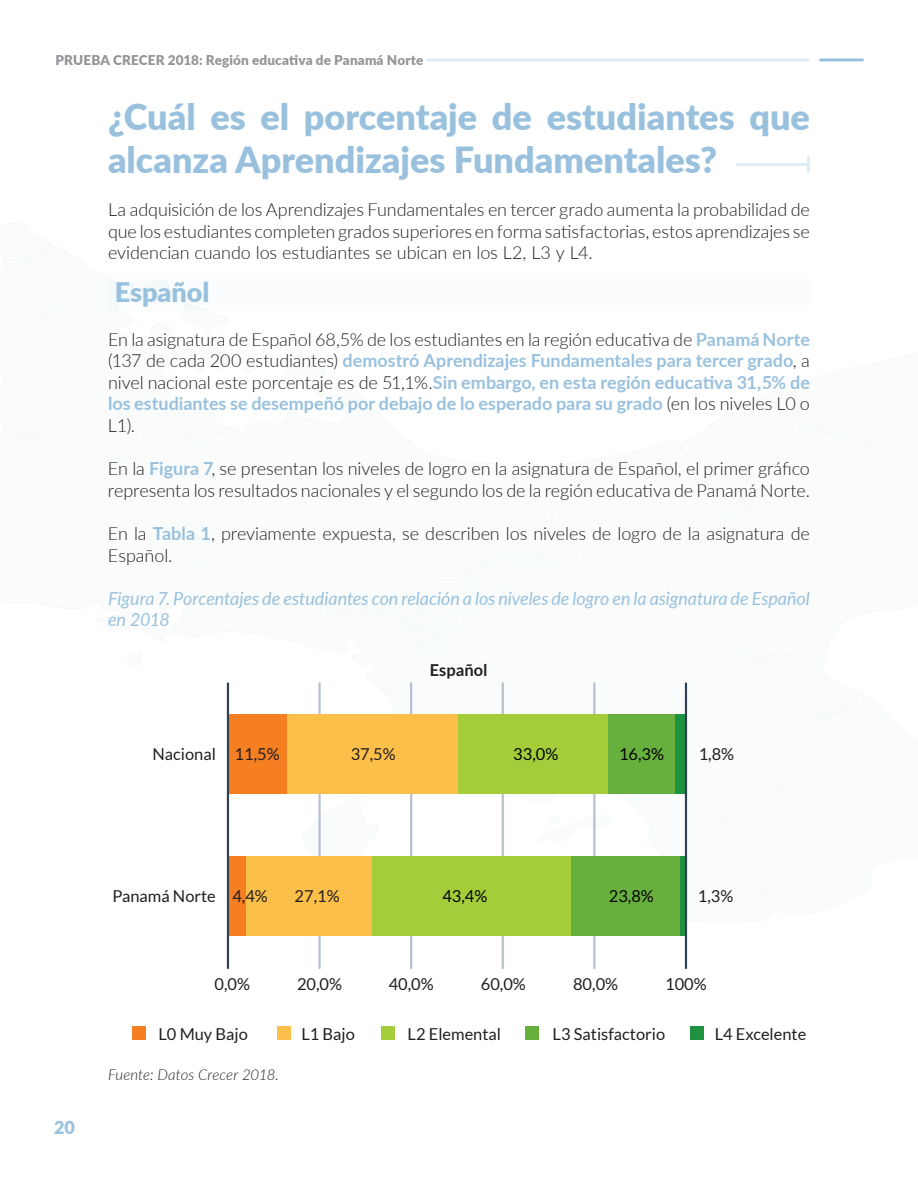
<style>
.page{position:relative;width:918px;height:1188px;background:#fff}
.page>*{position:absolute;margin:0;border:0;box-sizing:border-box;transform-origin:0 0}
.Títulos{font:900 36px/43.2px "Lato";color:#99c1de}
.Materias{font:900 27px "Lato";color:#99c1de}
.Cuerpos_de_texto_1_c{font:300 18px/21.6px "Lato";letter-spacing:-.005em;color:#231f20}
.Cuerpos_de_texto_1_c-2{font:700 18px/21.6px "Lato";color:#99c1de;text-align:justify}
.Figuras{font:italic 18px/21.6px "Lato";letter-spacing:-.005em;color:#99c1de}
.t1{font:900 18px "Lato";color:#99c1de}
.t2{font:16.5px "Lato";color:#231f20}
.t3{font:16.5px "Lato";color:#040503}
.t4{font:700 16.5px "Lato";color:#231f20}
.Fuentes_Tablas_figur{font:italic 300 15px "Lato";color:#231f20}
.t5{font:900 13.5px "Lato";letter-spacing:.01em;color:#939598}
.s1{font-weight:300;color:#231f20}
.s2{font-weight:700;color:#99c1de}
</style>
<div class="page">
<hr style="left:428px;top:58px;width:380px;height:3px;background:#e0ecf5">
<hr style="left:821px;top:58px;width:41px;height:3px;background:#99c1de">
<svg style="left:697px;top:391px;width:220px;height:263px"></svg>
<svg style="left:400px;top:622px;width:64px;height:33px"></svg>
<svg style="left:121px;top:382px;width:460px;height:240px"></svg>
<svg style="left:66px;top:252px;width:163px;height:208px"></svg>
<svg style="left:97px;top:604px;width:75px;height:40px"></svg>
<svg style="left:644px;top:654px;width:273px;height:261px"></svg>
<hr style="left:318px;top:683px;width:3px;height:285px;background:#b6bfd1">
<hr style="left:410px;top:683px;width:2px;height:285px;background:#b6bfd1">
<hr style="left:502px;top:683px;width:2px;height:285px;background:#b6bfd1">
<hr style="left:593px;top:683px;width:2px;height:285px;background:#b6bfd1">
<div style="left:228px;top:856px;width:20px;height:80px;background:#f57f21"></div>
<div style="left:246px;top:856px;width:126px;height:80px;background:#fcbf49"></div>
<div style="left:372px;top:856px;width:199px;height:80px;background:#a4cd39"></div>
<div style="left:571px;top:856px;width:113px;height:80px;background:#67b03e"></div>
<div style="left:681px;top:856px;width:5px;height:80px;background:#1f9242"></div>
<div style="left:228px;top:714px;width:59px;height:80px;background:#f57f21"></div>
<div style="left:287px;top:714px;width:172px;height:80px;background:#fcbf49"></div>
<div style="left:459px;top:714px;width:149px;height:80px;background:#a4cd39"></div>
<div style="left:608px;top:714px;width:67px;height:80px;background:#67b03e"></div>
<div style="left:675px;top:714px;width:11px;height:80px;background:#1f9242"></div>
<hr style="left:227px;top:683px;width:2px;height:285px;background:#2e4150">
<hr style="left:685px;top:683px;width:2px;height:285px;background:#2e4150">
<div style="left:133px;top:1027px;width:13px;height:13px;background:#f57f21"></div>
<div style="left:277px;top:1027px;width:13px;height:13px;background:#fcbf49"></div>
<div style="left:382px;top:1027px;width:13px;height:13px;background:#a4cd39"></div>
<div style="left:526px;top:1027px;width:13px;height:13px;background:#67b03e"></div>
<div style="left:690px;top:1027px;width:13px;height:13px;background:#1f9242"></div>
<hr style="left:737px;top:163px;width:72px;height:3px;background:#e0ecf5">
<svg style="left:807px;top:158px;width:3px;height:13px"></svg>
<svg style="left:108px;top:273px;width:698px;height:109px"></svg>
<p class="t5" style="left:56px;top:50px;width:369px">PRUEBA CRECER 2018: Región educativa de Panamá Norte</p>
<p class="Títulos" style="left:108px;top:93px;width:703px">¿Cuál es el porcentaje de estudiantes que alcanza Aprendizajes Fundamentales?</p>
<p class="Cuerpos_de_texto_1_c" style="left:108px;top:198px;width:703px;text-align:justify">La adquisición de los Aprendizajes Fundamentales en tercer grado aumenta la probabilidad de que los estudiantes completen grados superiores en forma satisfactorias, estos aprendizajes se evidencian cuando los estudiantes se ubican en los L2, L3 y L4.</p>
<p class="Materias" style="left:115px;top:272px;width:96px">Español</p>
<p class="Cuerpos_de_texto_1_c-2" style="left:108px;top:327px;width:704px"><span class="s1">En la asignatura de Español 68,5% de los estudiantes en la región educativa de</span> Panamá Norte <span class="s1">(137 de cada 200 estudiantes)</span> demostró Aprendizajes Fundamentales para tercer grado<span class="s1">, a nivel nacional este porcentaje es de 51,1%.</span>Sin embargo, en esta región educativa 31,5% de los estudiantes se desempeñó por debajo de lo esperado para su grado <span class="s1">(en los niveles L0 o L1).</span></p>
<p class="Cuerpos_de_texto_1_c" style="left:108px;top:457px;width:703px">En la <span class="s2">Figura 7</span>, se presentan los niveles de logro en la asignatura de Español, el primer gráfico representa los resultados nacionales y el segundo los de la región educativa de Panamá Norte.</p>
<p class="Cuerpos_de_texto_1_c" style="left:108px;top:522px;width:703px">En la <span class="s2">Tabla 1</span>, previamente expuesta, se describen los niveles de logro de la asignatura de<br>Español.</p>
<p class="Figuras" style="left:108px;top:587px;width:703px">Figura 7. Porcentajes de estudiantes con relación a los niveles de logro en la asignatura de Español en 2018</p>
<p class="t4" style="left:430px;top:660px;width:59px">Español</p>
<p class="t2" style="left:152px;top:745px;width:129px">Nacional 11,5%</p>
<p class="t2" style="left:351px;top:745px;width:47px">37,5%</p>
<p class="t3" style="left:619px;top:745px;width:47px">16,3%</p>
<p class="t2" style="left:699px;top:745px;width:37px">1,8%</p>
<p class="t3" style="left:513px;top:745px;width:47px">33,0%</p>
<p class="t2" style="left:232px;top:887px;width:37px">4,4%</p>
<p class="t2" style="left:295px;top:887px;width:47px">27,1%</p>
<p class="t2" style="left:113px;top:887px;width:105px">Panamá Norte</p>
<p class="t3" style="left:442px;top:887px;width:47px">43,4%</p>
<p class="t3" style="left:609px;top:887px;width:47px">23,8%</p>
<p class="t2" style="left:698px;top:887px;width:37px">1,3%</p>
<p class="t2" style="left:214px;top:975px;width:37px">0,0%</p>
<p class="t2" style="left:297px;top:975px;width:47px">20,0%</p>
<p class="t2" style="left:389px;top:975px;width:47px">40,0%</p>
<p class="t2" style="left:481px;top:975px;width:47px">60,0%</p>
<p class="t2" style="left:573px;top:975px;width:47px">80,0%</p>
<p class="t2" style="left:665px;top:975px;width:43px">100%</p>
<p class="t2" style="left:159px;top:1024px;width:91px">L0 Muy Bajo</p>
<p class="t2" style="left:301px;top:1024px;width:55px">L1 Bajo</p>
<p class="t2" style="left:408px;top:1024px;width:95px">L2 Elemental</p>
<p class="t2" style="left:553px;top:1024px;width:114px">L3 Satisfactorio</p>
<p class="t2" style="left:715px;top:1024px;width:93px">L4 Excelente</p>
<p class="t1" style="left:54px;top:1114px;width:22px">20</p>
<p class="Fuentes_Tablas_figur" style="left:108px;top:1064px;width:172px">Fuente: Datos Crecer 2018.</p>
</div>
